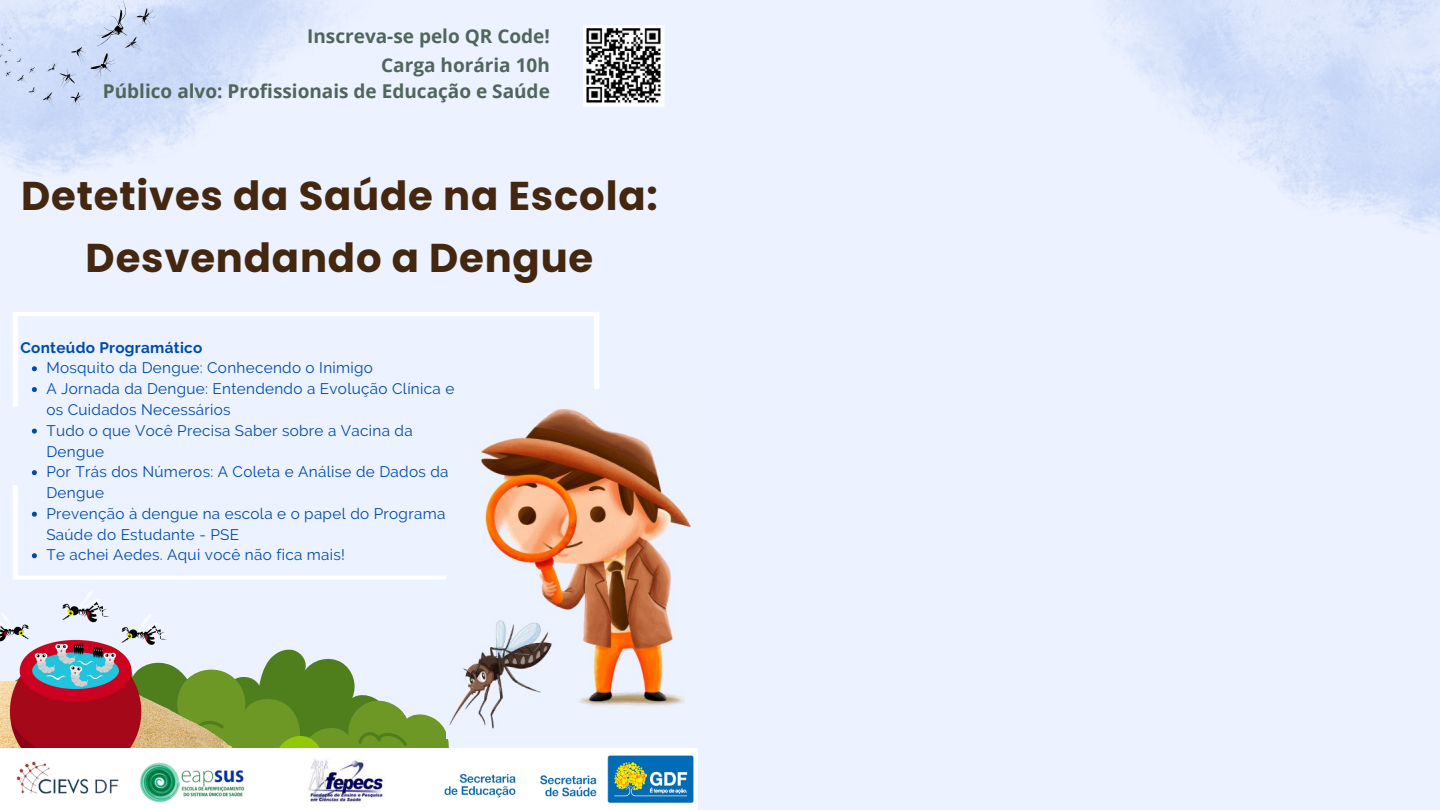
<style>
.page{position:relative;width:1440px;height:810px;background:#ecf2ff}
.page>*{position:absolute;margin:0;border:0;box-sizing:border-box;transform-origin:0 0}
.t1{font:700 40.2px/61.5px "Poppins";letter-spacing:.02em;color:#43270f;text-align:center}
.t2{font:700 19px/28.5px "Open Sans";color:#50665b;text-align:right}
.t3{font:15.3px/20.8px "Raleway";letter-spacing:.02em;color:#004aad}
.t4{font:700 15.3px "Raleway";letter-spacing:.02em;color:#004aad}
</style>
<div class="page">
<svg style="left:167px;top:649px;width:180px;height:18px"></svg>
<svg style="left:167px;top:667px;width:229px;height:39px;fill:#4e7f1c"></svg>
<img style="left:167px;top:682px;width:66px;height:24px">
<svg style="left:167px;top:706px;width:282px;height:43px;background:#7e9f3d"></svg>
<img style="left:0;top:591px;width:167px;height:158px">
<div style="left:0;top:749px;width:698px;height:61px;background:#fff"></div>
<img style="left:540px;top:755px;width:154px;height:49px">
<img style="left:439px;top:742px;width:86px;height:56px">
<img style="left:16px;top:761px;width:103px;height:33px">
<img style="left:140px;top:762px;width:105px;height:41px">
<img style="left:583px;top:26px;width:82px;height:81px">
<img style="left:308px;top:758px;width:75px;height:46px">
<svg style="left:13px;top:312px;width:586px;height:95px"></svg>
<svg style="left:13px;top:485px;width:433px;height:95px"></svg>
<img style="left:446px;top:389px;width:245px;height:350px">
<svg style="left:32px;top:366px;width:5px;height:5px"></svg>
<svg style="left:32px;top:387px;width:5px;height:5px"></svg>
<svg style="left:32px;top:429px;width:5px;height:5px"></svg>
<svg style="left:32px;top:470px;width:5px;height:5px"></svg>
<svg style="left:32px;top:512px;width:5px;height:5px"></svg>
<svg style="left:32px;top:553px;width:5px;height:5px"></svg>
<svg style="left:0;top:0;width:162px;height:110px;background:#ccd9f3"></svg>
<p class="t2" style="left:307px;top:22px;width:244px">Inscreva-se pelo QR Code!<br>Carga horária 10h</p>
<p class="t2" style="left:103px;top:77px;width:449px">Público alvo: Profissionais de Educação e Saúde</p>
<p class="t1" style="left:21px;top:165px;width:638px">Detetives da Saúde na Escola:<br>Desvendando a Dengue</p>
<p class="t4" style="left:20px;top:338px;width:184px">Conteúdo Programático</p>
<p class="t3" style="left:46px;top:358px;width:328px">Mosquito da Dengue: Conhecendo o Inimigo</p>
<p class="t3" style="left:46px;top:378px;width:409px">A Jornada da Dengue: Entendendo a Evolução Clínica e os Cuidados Necessários</p>
<p class="t3" style="left:46px;top:420px;width:368px">Tudo o que Você Precisa Saber sobre a Vacina da<br>Dengue</p>
<p class="t3" style="left:46px;top:462px;width:404px">Por Trás dos Números: A Coleta e Análise de Dados da<br>Dengue</p>
<p class="t3" style="left:46px;top:503px;width:400px">Prevenção à dengue na escola e o papel do Programa<br>Saúde do Estudante - PSE</p>
<p class="t3" style="left:46px;top:545px;width:300px">Te achei Aedes. Aqui você não fica mais!</p>
</div>
